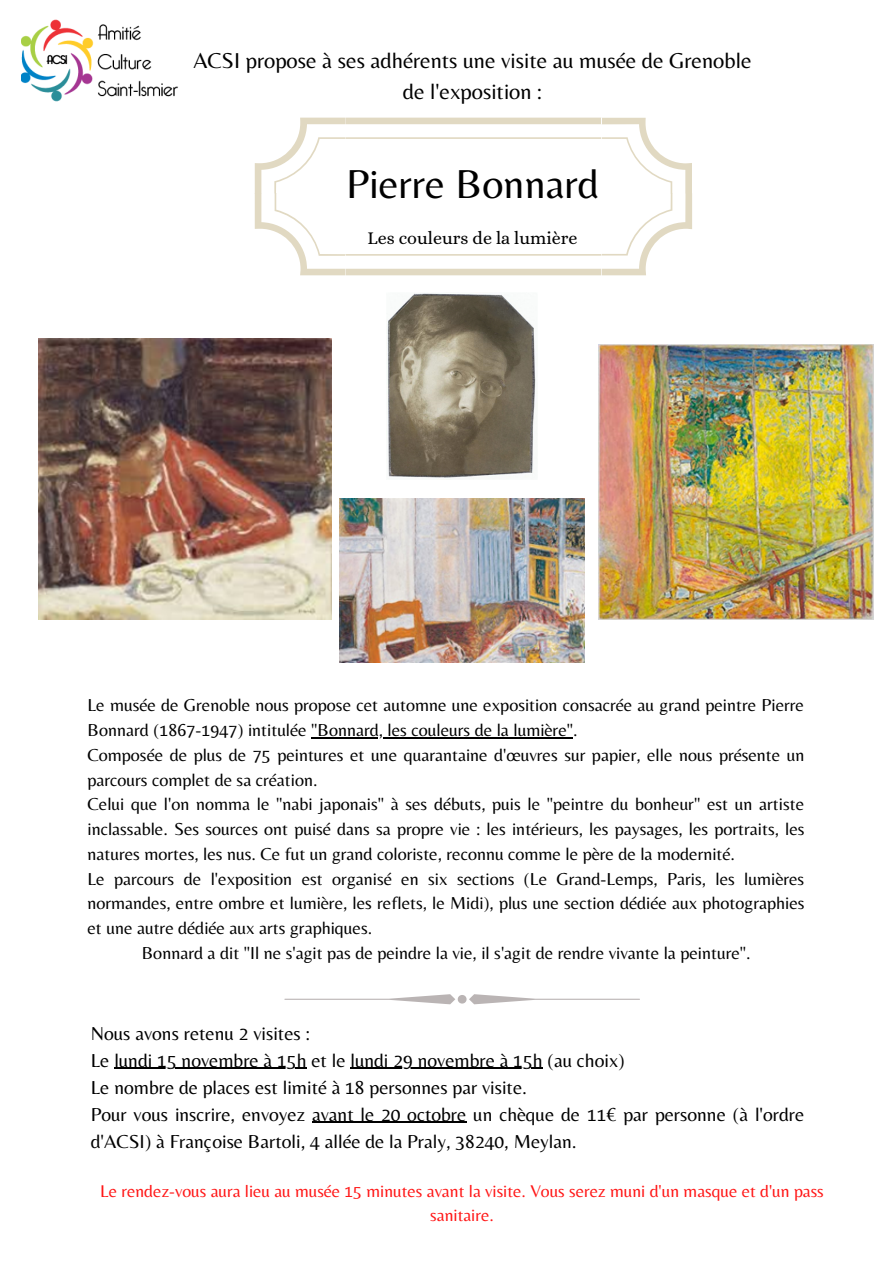
<style>
.page{position:relative;width:894px;height:1264px;background:#fff}
.page>*{position:absolute;margin:0;border:0;box-sizing:border-box;transform-origin:0 0}
.t1{font:42px "Belleza";color:#000}
.t2{font:22.35px/31.2px "Belleza";color:#000;text-align:center}
.t3{font:19.5px/27px "Belleza";color:#000}
.t4{font:18px/24.8px "Belleza";color:#000}
.t5{font:18px "Alice";color:#000}
.t6{font:17.7px/24.2px "Belleza";color:#ff1616;text-align:center}
</style>
<div class="page">
<svg style="left:284px;top:994px;width:355px;height:10px"></svg>
<img style="left:21px;top:19px;width:157px;height:83px">
<img style="left:39px;top:338px;width:292px;height:281px">
<img style="left:387px;top:293px;width:149px;height:186px">
<img style="left:339px;top:499px;width:245px;height:163px">
<img style="left:598px;top:345px;width:275px;height:274px">
<svg style="left:255px;top:118px;width:437px;height:157px"></svg>
<hr style="left:311px;top:737px;width:262px;height:1px;background:#000">
<hr style="left:114px;top:1067px;width:192px;height:1px;background:#000">
<hr style="left:350px;top:1067px;width:192px;height:1px;background:#000">
<hr style="left:312px;top:1121px;width:154px;height:1px;background:#000">
<p class="t2" style="left:193px;top:44px;width:559px">ACSI propose à ses adhérents une visite au musée de Grenoble de l'exposition :</p>
<p class="t1" style="left:346px;top:159px;width:254px">Pierre Bonnard</p>
<p class="t5" style="left:367px;top:227px;width:211px">Les couleurs de la lumière</p>
<p class="t4" style="left:87px;top:692px;width:717px">Le musée de Grenoble nous propose cet automne une exposition consacrée au grand peintre Pierre<br>Bonnard (1867-1947) intitulée "Bonnard, les couleurs de la lumière".</p>
<p class="t4" style="left:87px;top:742px;width:718px">Composée de plus de 75 peintures et une quarantaine d'œuvres sur papier, elle nous présente un parcours complet de sa création.</p>
<p class="t4" style="left:87px;top:791px;width:718px;text-align:justify">Celui que l'on nomma le "nabi japonais" à ses débuts, puis le "peintre du bonheur" est un artiste inclassable. Ses sources ont puisé dans sa propre vie : les intérieurs, les paysages, les portraits, les natures mortes, les nus. Ce fut un grand coloriste, reconnu comme le père de la modernité.</p>
<p class="t4" style="left:87px;top:866px;width:718px;text-align:justify">Le parcours de l'exposition est organisé en six sections (Le Grand-Lemps, Paris, les lumières normandes, entre ombre et lumière, les reflets, le Midi), plus une section dédiée aux photographies et une autre dédiée aux arts graphiques.</p>
<p class="t4" style="left:142px;top:940px;width:610px">Bonnard a dit "Il ne s'agit pas de peindre la vie, il s'agit de rendre vivante la peinture".</p>
<p class="t3" style="left:91px;top:1019px;width:220px">Nous avons retenu 2 visites :</p>
<p class="t3" style="left:91px;top:1046px;width:535px">Le lundi 15 novembre à 15h et le lundi 29 novembre à 15h (au choix)</p>
<p class="t3" style="left:91px;top:1073px;width:437px">Le nombre de places est limité à 18 personnes par visite.</p>
<p class="t3" style="left:91px;top:1100px;width:714px">Pour vous inscrire, envoyez avant le 20 octobre un chèque de 11€ par personne (à l'ordre d'ACSI) à Françoise Bartoli, 4 allée de la Praly, 38240, Meylan.</p>
<p class="t6" style="left:100px;top:1178px;width:725px">Le rendez-vous aura lieu au musée 15 minutes avant la visite. Vous serez muni d'un masque et d'un pass sanitaire.</p>
</div>
